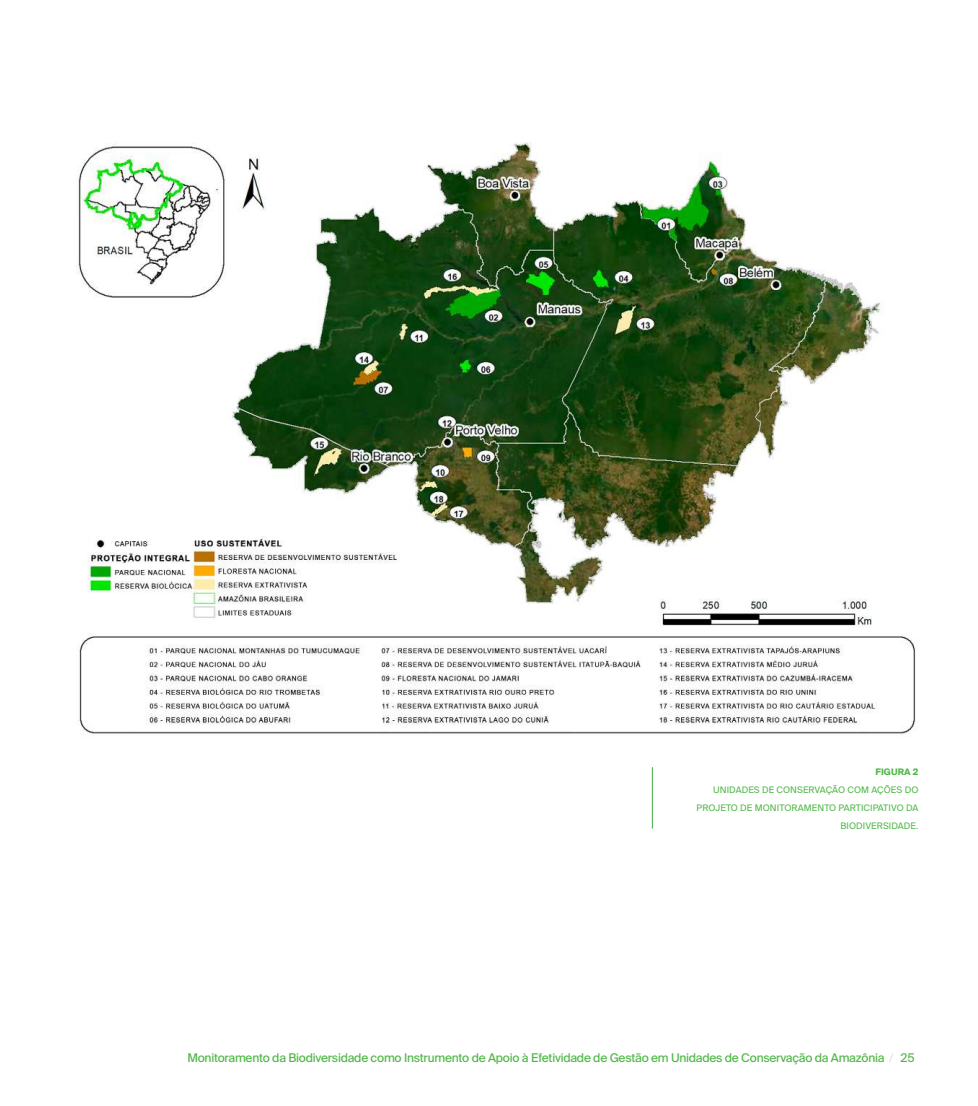
<style>
.page{position:relative;width:978px;height:1106px;background:#fff}
.page>*{position:absolute;margin:0;border:0;box-sizing:border-box;transform-origin:0 0}
.t1{font:12px "Suisse Intl";letter-spacing:-.02em;color:#50b848}
.t2{font:9px/18px "Suisse Intl";letter-spacing:.01em;color:#50b848;text-align:right}
.t3{font:700 9px "Suisse Intl";letter-spacing:.01em;color:#50b848}
.s1{font-weight:200}
</style>
<div class="page">
<hr style="left:652px;top:767px;width:1px;height:61px;background:#41ad49">
<img style="left:77px;top:143px;width:839px;height:591px">
<p class="t3" style="left:876px;top:766px;width:44px">FIGURA 2</p>
<p class="t2" style="left:696px;top:780px;width:223px">UNIDADES DE CONSERVAÇÃO COM AÇÕES DO<br>PROJETO DE MONITORAMENTO PARTICIPATIVO DA<br>BIODIVERSIDADE.</p>
<p class="t1" style="left:187px;top:1051px;width:729px">Monitoramento da Biodiversidade como Instrumento de Apoio à Efetividade de Gestão em Unidades de Conservação da Amazônia <span class="s1">/</span> 25</p>
</div>
